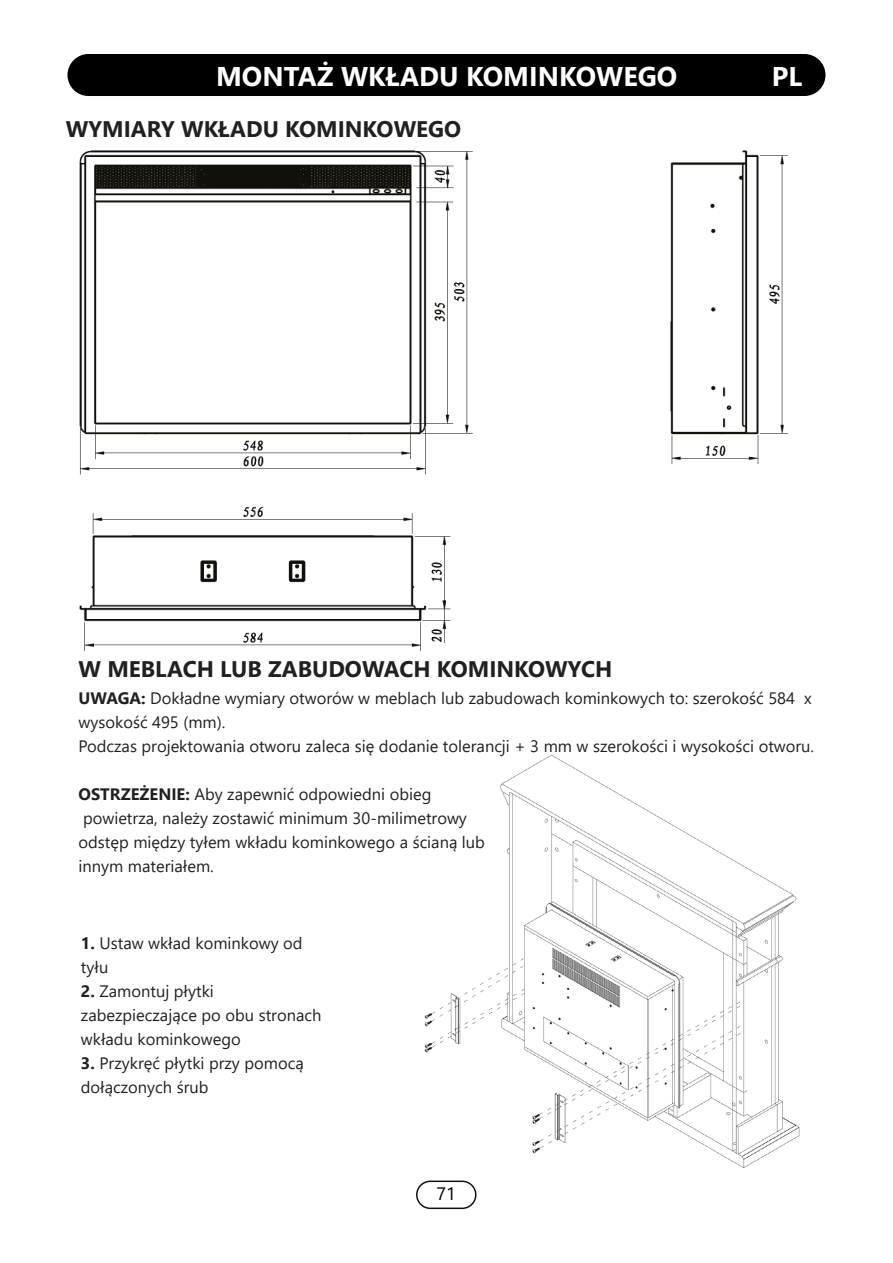
<style>
.page{position:relative;width:893px;height:1263px;background:#fff}
.page>*{position:absolute;margin:0;border:0;box-sizing:border-box;transform-origin:0 0}
.t1{font:700 27px "Segoe UI";color:#fff}
.t2{font:700 22.5px "Segoe UI";color:#231f20}
.t3{font:18px "Segoe UI";color:#000}
.t4{font:16.5px/24px "Segoe UI";color:#231f20}
.s1{font-weight:700}
</style>
<div class="page">
<div style="left:416px;top:1180px;width:61px;height:29px;border:2px solid #12110c;border-radius:14px"></div>
<img style="left:424px;top:754px;width:376px;height:414px">
<div style="left:67px;top:54px;width:758px;height:42px;background:#000;border-radius:21px"></div>
<img style="left:79px;top:150px;width:709px;height:502px">
<h1 class="t1" style="left:216px;top:51px;width:463px">MONTAŻ WKŁADU KOMINKOWEGO</h1>
<h2 class="t2" style="left:66px;top:107px;width:397px">WYMIARY WKŁADU KOMINKOWEGO</h2>
<h1 class="t1" style="left:772px;top:51px;width:32px">PL</h1>
<h2 class="t2" style="left:79px;top:648px;width:535px">W MEBLACH LUB ZABUDOWACH KOMINKOWYCH</h2>
<p class="t4" style="left:79px;top:685px;width:737px"><span class="s1">UWAGA:</span> Dokładne wymiary otworów w meblach lub zabudowach kominkowych to: szerokość 584 x wysokość 495 (mm).<br>Podczas projektowania otworu zaleca się dodanie tolerancji + 3 mm w szerokości i wysokości otworu.</p>
<p class="t4" style="left:79px;top:781px;width:408px"><span class="s1">OSTRZEŻENIE:</span> Aby zapewnić odpowiedni obieg powietrza, należy zostawić minimum 30-milimetrowy odstęp między tyłem wkładu kominkowego a ścianą lub innym materiałem.</p>
<p class="t4" style="left:81px;top:929px;width:223px"><span class="s1">1.</span> Ustaw wkład kominkowy od tyłu</p>
<p class="t4" style="left:81px;top:977px;width:242px"><span class="s1">2.</span> Zamontuj płytki zabezpieczające po obu stronach wkładu kominkowego</p>
<p class="t4" style="left:81px;top:1050px;width:224px"><span class="s1">3.</span> Przykręć płytki przy pomocą dołączonych śrub</p>
<p class="t3" style="left:437px;top:1177px;width:21px">71</p>
</div>
